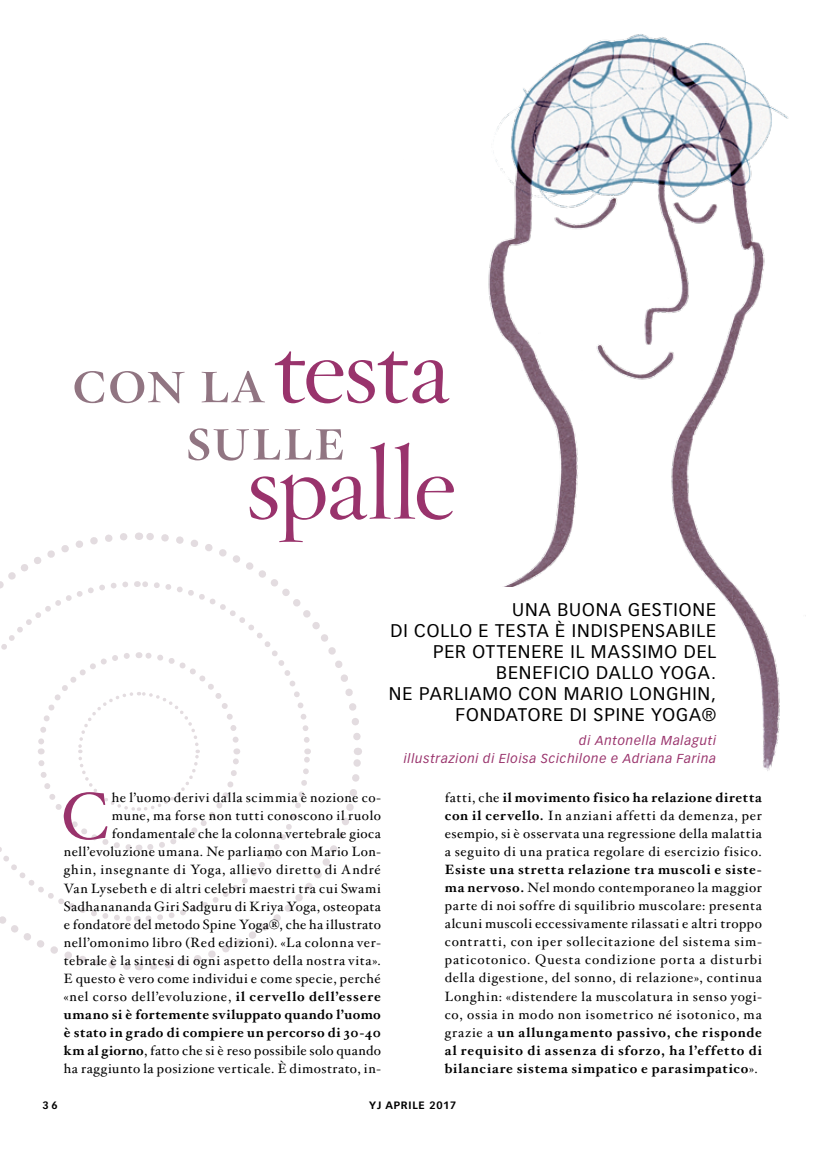
<style>
.page{position:relative;width:830px;height:1149px;background:#fff}
.page>*{position:absolute;margin:0;border:0;box-sizing:border-box;transform-origin:0 0}
.t1{font:97.5px "Hoefler Titling HTF Lt Roman";letter-spacing:-.02em;color:#99336c}
.t2{font:67.5px/57.3px "Hoefler Titling HTF Sm SC";letter-spacing:-.005em;color:#917582;text-align:center}
.t3{font:65.7px "Hoefler Text";color:#99336c}
.t4{font:18px/21px "Vectora LH";letter-spacing:.055em;color:#000;text-align:right}
.t5{font:13.5px/18px "Hoefler Text";letter-spacing:.045em;color:#000;text-align:justify}
.t6{font:italic 12.75px/18px "Vectora LH";letter-spacing:.06em;color:#99336c;text-align:right}
.t7{font:700 10.5px "Vectora LH";letter-spacing:.07em;color:#000}
.s1{font-family:"Hoefler Titling HTF Lt Roman";font-size:97.5px;color:#99336c}
.s2{font-weight:700}
</style>
<div class="page">
<img style="left:488px;top:34px;width:318px;height:737px">
<div style="left:332px;top:587px;width:355px;height:178px;background:#fff"></div>
<svg style="left:311px;top:750px;width:51px;height:139px"></svg>
<svg style="left:312px;top:622px;width:49px;height:118px"></svg>
<svg style="left:0;top:532px;width:311px;height:438px"></svg>
<h2 class="t2" style="left:71px;top:349px;width:380px">con la<span class="s1">testa </span>sulle</h2>
<h1 class="t1" style="left:246px;top:421px;width:211px">spalle</h1>
<h3 class="t4" style="left:389px;top:598px;width:328px">UNA BUONA GESTIONE<br>DI COLLO E TESTA È INDISPENSABILE<br>PER OTTENERE IL MASSIMO DEL<br>BENEFICIO DALLO YOGA.<br>N E PARLIAMO CON MARIO LONGHIN,<br>FONDATORE DI SPINE YOGA®</h3>
<p class="t6" style="left:403px;top:731px;width:314px">di Antonella Malaguti<br>illustrazioni di Eloisa Scichilone e Adriana Farina</p>
<h3 class="t3" style="left:61px;top:776px;width:50px">C</h3>
<p class="t5" style="left:64px;top:789px;width:318px;text-align:right">he l’uomo derivi dalla scimmia è nozione co-<br>mune, ma forse non tutti conoscono il ruolo fondamentale che la colonna vertebrale gioca nell’evoluzione umana. Ne parliamo con Mario Lon&shy;ghin, insegnante di Yoga, allievo diretto di André Van Lysebeth e di altri celebri maestri tra cui Swami Sadhanananda Giri Sadguru di Kriya Yoga, osteopata e fondatore del metodo Spine Yoga®, che ha illustrato nell’omonimo libro (Red edizioni). «La colonna ver&shy;tebrale è la sintesi di ogni aspetto della nostra vita».<br>E questo è vero come individui e come specie, perché «nel corso dell’evoluzione, <span class="s2">il cervello dell’essere umano si è fortemente sviluppato quando l’uomo è stato in grado di compiere un percorso di 30-40 km al giorno</span>, fatto che si è reso possibile solo quando ha raggiunto la posizione verticale. È dimostrato, in-</p>
<p class="t5" style="left:444px;top:789px;width:318px">fatti, che <span class="s2">il movimento fisico ha relazione diretta con il cervello.</span> In anziani affetti da demenza, per esempio, si è osservata una regressione della malattia a seguito di una pratica regolare di esercizio fisico.</p>
<p class="t5" style="left:444px;top:861px;width:318px"><span class="s2">Esiste una stretta relazione tra muscoli e siste&shy;ma nervoso.</span> Nel mondo contemporaneo la maggior parte di noi soffre di squilibrio muscolare: presenta alcuni muscoli eccessivamente rilassati e altri troppo contratti, con iper sollecitazione del sistema sim&shy;paticotonico. Questa condizione porta a disturbi della digestione, del sonno, di relazione», continua Longhin: «distendere la muscolatura in senso yogi&shy;co, ossia in modo non isometrico né isotonico, ma grazie a <span class="s2">un allungamento passivo, che risponde al requisito di assenza di sforzo, ha l’effetto di bilanciare sistema simpatico e parasimpatico</span>».</p>
<p class="t7" style="left:43px;top:1098px;width:17px">3 6</p>
<p class="t7" style="left:369px;top:1098px;width:89px">YJ APRILE 2017</p>
</div>
